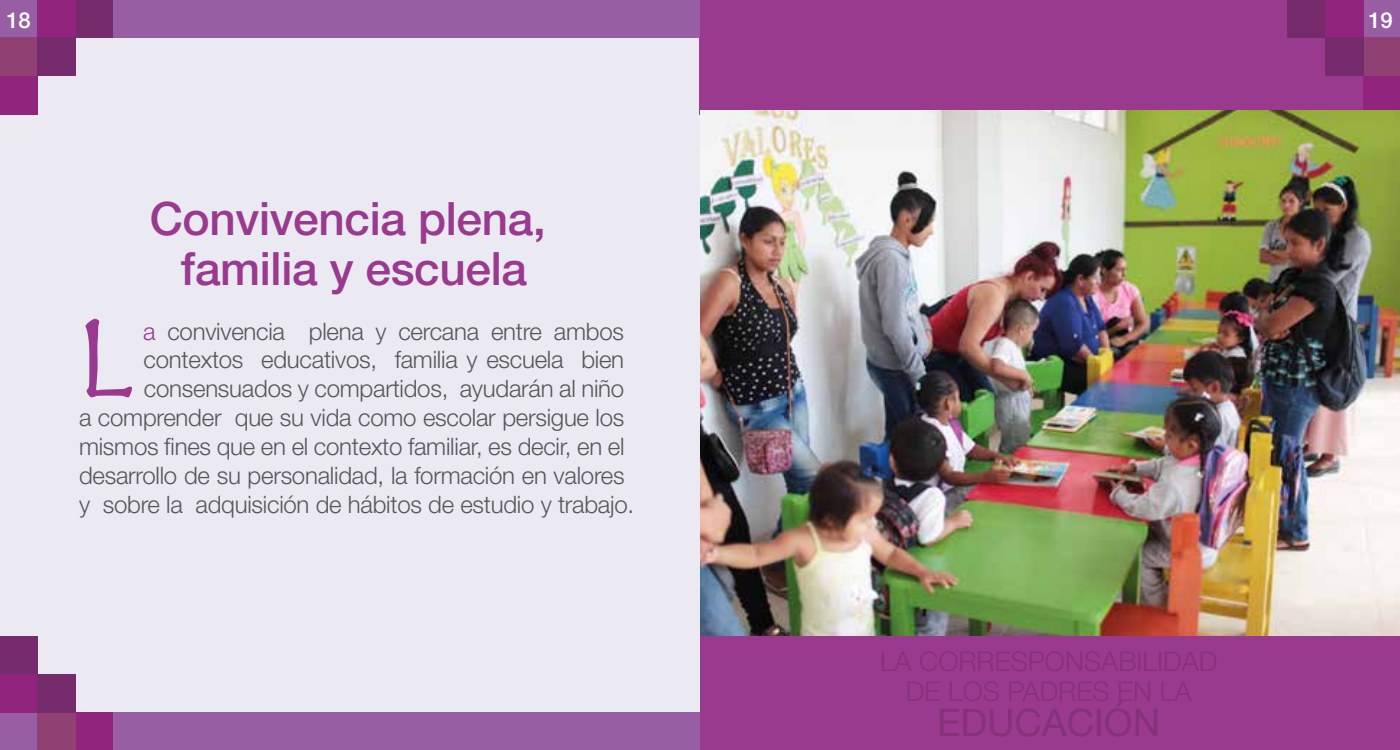
<style>
.page{position:relative;width:1400px;height:750px;background:#fff}
.page>*{position:absolute;margin:0;border:0;box-sizing:border-box;transform-origin:0 0}
.t1{font:125.6px "Herculanum";color:#993a8e}
.t2{font:500 46px/50px "Helvetica Neue LT Std";letter-spacing:-.01em;color:#993a8e;text-align:center}
.t3{font:38px "Helvetica Neue LT Std";color:#843279}
.t4{font:300 27.2px/30px "Helvetica Neue LT Std";color:#843279;text-align:center}
.t5{font:300 24px "Helvetica Neue LT Std";letter-spacing:-.01em;color:#575756}
.t6{font:500 22px "Helvetica Neue LT Std";color:#fff}
.s1{color:#993a8e}
</style>
<div class="page">
<div style="left:0;top:0;width:700px;height:749px;background:#ebeaf3"></div>
<div style="left:700px;top:0;width:700px;height:115px;background:#993a8e"></div>
<div style="left:700px;top:635px;width:700px;height:114px;background:#993a8e"></div>
<div style="left:1363px;top:76px;width:37px;height:39px;background:#91247d"></div>
<div style="left:1363px;top:0;width:37px;height:38px;background:#985ea3"></div>
<div style="left:1287px;top:0;width:38px;height:38px;background:#762c6c"></div>
<div style="left:1325px;top:0;width:38px;height:38px;background:#91247d"></div>
<div style="left:1363px;top:38px;width:37px;height:38px;background:#914074"></div>
<div style="left:1325px;top:38px;width:38px;height:38px;background:#762c6c"></div>
<div style="left:0;top:76px;width:37px;height:39px;background:#91247d"></div>
<div style="left:0;top:0;width:37px;height:38px;background:#985ea3"></div>
<div style="left:76px;top:0;width:38px;height:38px;background:#762c6c"></div>
<div style="left:37px;top:0;width:39px;height:38px;background:#91247d"></div>
<div style="left:0;top:38px;width:37px;height:38px;background:#914074"></div>
<div style="left:37px;top:38px;width:39px;height:38px;background:#762c6c"></div>
<div style="left:76px;top:712px;width:38px;height:37px;background:#91247d"></div>
<div style="left:0;top:712px;width:37px;height:37px;background:#985ea3"></div>
<div style="left:0;top:636px;width:37px;height:38px;background:#762c6c"></div>
<div style="left:0;top:674px;width:37px;height:38px;background:#91247d"></div>
<div style="left:37px;top:712px;width:39px;height:37px;background:#914074"></div>
<div style="left:37px;top:674px;width:39px;height:38px;background:#762c6c"></div>
<div style="left:113px;top:0;width:587px;height:37px;background:#985ea3"></div>
<div style="left:114px;top:712px;width:586px;height:37px;background:#985ea3"></div>
<img style="left:700px;top:111px;width:700px;height:524px">
<p class="t6" style="left:6px;top:7px;width:26px">18</p>
<p class="t6" style="left:1368px;top:7px;width:26px">19</p>
<h2 class="t2" style="left:150px;top:193px;width:398px">Convivencia plena, familia y escuela</h2>
<p class="t5" style="left:143px;top:316px;width:482px"><span class="s1">a</span> convivencia plena y cercana entre ambos</p>
<p class="t5" style="left:144px;top:345px;width:482px">contextos educativos, familia y escuela bien</p>
<p class="t5" style="left:144px;top:374px;width:482px">consensuados y compartidos, ayudarán al niño</p>
<p class="t5" style="left:79px;top:402px;width:547px">a comprender que su vida como escolar persigue los</p>
<p class="t5" style="left:79px;top:431px;width:547px">mismos fines que en el contexto familiar, es decir, en el</p>
<p class="t5" style="left:79px;top:460px;width:547px">desarrollo de su personalidad, la formación en valores</p>
<p class="t5" style="left:79px;top:489px;width:557px">y sobre la adquisición de hábitos de estudio y trabajo.</p>
<h1 class="t1" style="left:71px;top:278px;width:67px">L</h1>
<p class="t4" style="left:880px;top:645px;width:339px">LA CORRESPONSABILIDAD<br>DE LOS PADRES EN LA</p>
<h3 class="t3" style="left:937px;top:699px;width:225px">EDUCACIÓN</h3>
</div>
